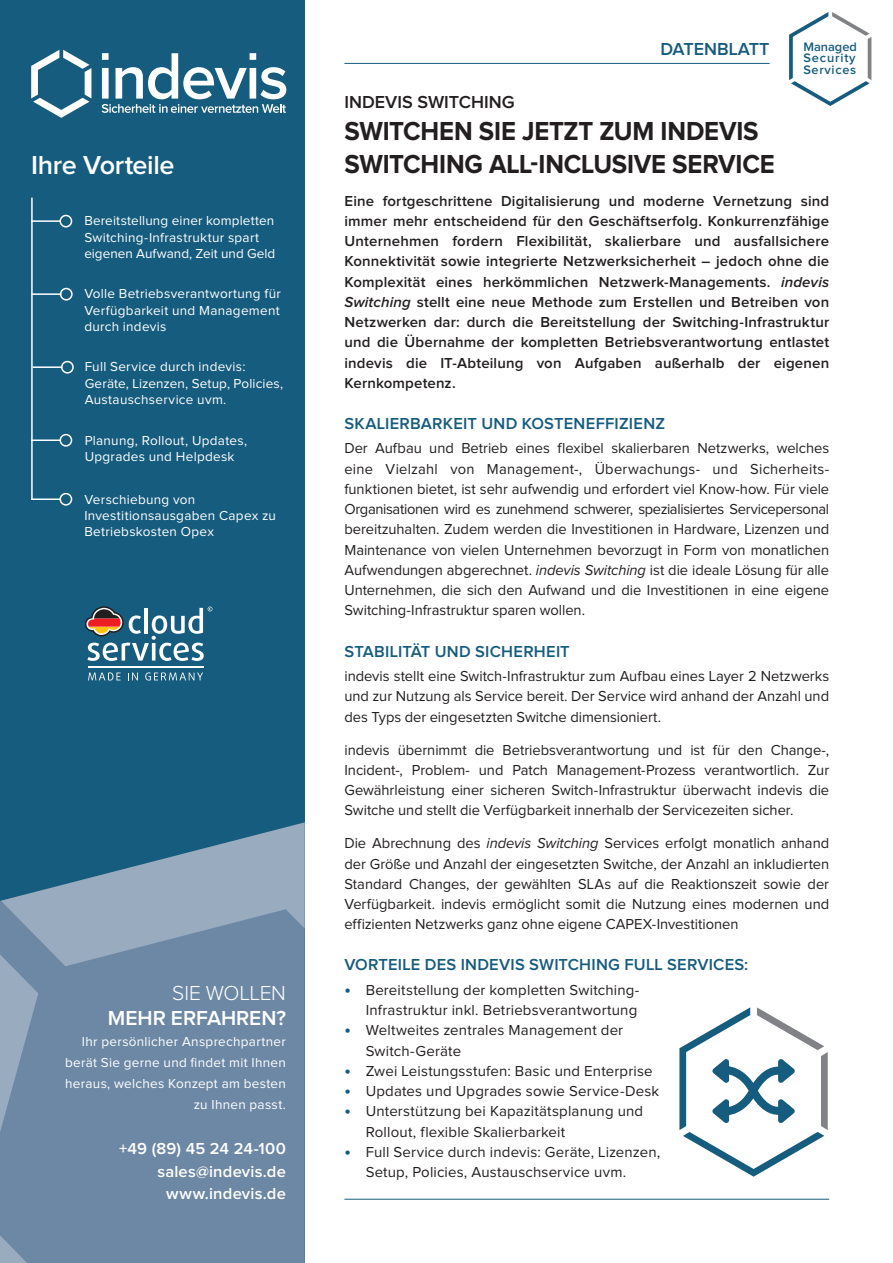
<style>
.page{position:relative;width:893px;height:1263px;background:#fff}
.page>*{position:absolute;margin:0;border:0;box-sizing:border-box;transform-origin:0 0}
.t1{font:700 27px/32.4px "Proxima Nova";letter-spacing:-.01em;color:#231f20;scale:.95 1}
.t2{font:600 27px "Proxima Nova";letter-spacing:-.015em;color:#fff}
.t3{font:600 21px "Proxima Nova";color:#fff}
.t4{font:300 21px "Proxima Nova";letter-spacing:-.005em;color:#fff}
.t5{font:600 18px "Proxima Nova";color:#231f20}
.t6{font:600 18px "Proxima Nova";color:#165c7e}
.Blaue_Subs{font:600 16.5px "Proxima Nova";letter-spacing:.015em;color:#165c7e}
.t7{font:600 16.5px/22.5px "Proxima Nova";letter-spacing:.015em;color:#fff;text-align:right}
.Fließtext{font:15px/20.2px "Proxima Nova";letter-spacing:.01em;color:#231f20;text-align:justify}
.Fließtext-2{font:600 15px/20.2px "Proxima Nova";letter-spacing:.01em;color:#231f20;text-align:justify}
.t8{font:13.5px/16.2px "Proxima Nova";letter-spacing:.02em;color:#fff}
.t9{font:600 12.75px/11.2px "Proxima Nova";letter-spacing:.055em;color:#165c7e;text-align:justify}
.s1{font-style:italic}
.s2{font-weight:700;font-size:18px;color:#165c7e}
</style>
<div class="page">
<div style="left:0;top:0;width:305px;height:1263px;background:#165c7e"></div>
<svg style="left:0;top:822px;width:305px;height:441px;fill:#6d88a5"></svg>
<hr style="left:344px;top:1199px;width:485px;height:1px;background:#165c7e">
<svg style="left:31px;top:50px;width:60px;height:68px"></svg>
<svg style="left:102px;top:53px;width:184px;height:60px"></svg>
<hr style="left:344px;top:63px;width:426px;height:1px;background:#165c7e">
<svg style="left:789px;top:12px;width:82px;height:94px"></svg>
<hr style="left:31px;top:220px;width:30px;height:2px;background:#fff">
<div style="left:60px;top:215px;width:12px;height:12px;border:2px solid #fff;border-radius:50%"></div>
<hr style="left:32px;top:293px;width:29px;height:2px;background:#fff">
<div style="left:60px;top:288px;width:13px;height:13px;border:2px solid #fff;border-radius:50%"></div>
<hr style="left:31px;top:439px;width:30px;height:2px;background:#fff">
<div style="left:60px;top:434px;width:12px;height:13px;border:2px solid #fff;border-radius:50%"></div>
<hr style="left:31px;top:498px;width:30px;height:2px;background:#fff">
<div style="left:60px;top:493px;width:12px;height:13px;border:2px solid #fff;border-radius:50%"></div>
<hr style="left:31px;top:198px;width:2px;height:302px;background:#fff">
<hr style="left:33px;top:366px;width:29px;height:2px;background:#fff">
<div style="left:61px;top:361px;width:13px;height:13px;border:2px solid #fff;border-radius:50%"></div>
<svg style="left:679px;top:1007px;width:149px;height:170px"></svg>
<svg style="left:88px;top:672px;width:33px;height:8px"></svg>
<svg style="left:128px;top:672px;width:10px;height:8px"></svg>
<svg style="left:145px;top:672px;width:58px;height:8px"></svg>
<hr style="left:88px;top:666px;width:115px;height:2px;background:#fff">
<svg style="left:85px;top:606px;width:127px;height:55px"></svg>
<p class="t2" style="left:31px;top:153px;width:145px">Ihre Vorteile</p>
<p class="t8" style="left:84px;top:213px;width:192px">Bereitstellung einer kompletten<br>Switching-Infrastruktur spart eigenen Aufwand, Zeit und Geld</p>
<p class="t8" style="left:84px;top:286px;width:198px;text-align:justify">Volle Betriebsverantwortung für Verfügbarkeit und Management durch indevis</p>
<p class="t8" style="left:85px;top:359px;width:200px">Full Service durch indevis:<br>Geräte, Lizenzen, Setup, Policies,<br>Austauschservice uvm.</p>
<p class="t8" style="left:85px;top:432px;width:164px">Planung, Rollout, Updates,<br>Upgrades und Helpdesk</p>
<p class="t8" style="left:84px;top:491px;width:193px">Verschiebung von<br>Investitionsausgaben Capex zu<br>Betriebskosten Opex</p>
<h2 class="t4" style="left:172px;top:983px;width:115px">SIE WOLLEN</h2>
<h2 class="t3" style="left:108px;top:1008px;width:180px">MEHR ERFAHREN?</h2>
<p class="t8" style="left:65px;top:1032px;width:222px;line-height:21px;text-align:right">Ihr persönlicher Ansprechpartner berät Sie gerne und findet mit Ihnen heraus, welches Konzept am besten zu Ihnen passt.</p>
<p class="t7" style="left:119px;top:1138px;width:168px">+49 (89) 45 24 24-100 sales@indevis.de www.indevis.de</p>
<p class="t6" style="left:660px;top:41px;width:111px">DATENBLATT</p>
<p class="t9" style="left:803px;top:42px;width:55px">Managed Security Services</p>
<p class="t5" style="left:344px;top:94px;width:172px">INDEVIS SWITCHING</p>
<p class="t1" style="left:344px;top:116px;width:454px">SWITCHEN SIE JETZT ZUM INDEVIS<br>SWITCHING ALL-INCLUSIVE SERVICE</p>
<p class="Fließtext-2" style="left:344px;top:191px;width:486px">Eine fortgeschrittene Digitalisierung und moderne Vernetzung sind immer mehr entscheidend für den Geschäftserfolg. Konkurrenzfähige Unternehmen fordern Flexibilität, skalierbare und ausfallsichere Konnektivität sowie integrierte Netzwerksicherheit – jedoch ohne die Komplexität eines herkömmlichen Netzwerk-Managements. <span class="s1">indevis Switching</span> stellt eine neue Methode zum Erstellen und Betreiben von Netzwerken dar: durch die Bereitstellung der Switching-Infrastruktur und die Übernahme der kompletten Betriebsverantwortung entlastet indevis die IT-Abteilung von Aufgaben außerhalb der eigenen Kernkompetenz.</p>
<p class="Blaue_Subs" style="left:344px;top:416px;width:322px">SKALIERBARKEIT UND KOSTENEFFIZIENZ</p>
<p class="Fließtext" style="left:344px;top:439px;width:486px">Der Aufbau und Betrieb eines flexibel skalierbaren Netzwerks, welches eine Vielzahl von Management-, Überwachungs- und Sicherheits&shy;funktionen bietet, ist sehr aufwendig und erfordert viel Know-how. Für viele Organisationen wird es zunehmend schwerer, spezialisiertes Servicepersonal bereitzuhalten. Zudem werden die Investitionen in Hardware, Lizenzen und Maintenance von vielen Unternehmen bevorzugt in Form von monatlichen Aufwendungen abgerechnet. <span class="s1">indevis Switching</span> ist die ideale Lösung für alle Unternehmen, die sich den Aufwand und die Investitionen in eine eigene Switching-Infrastruktur sparen wollen.</p>
<p class="Blaue_Subs" style="left:344px;top:643px;width:227px">STABILITÄT UND SICHERHEIT</p>
<p class="Fließtext" style="left:344px;top:666px;width:486px">indevis stellt eine Switch-Infrastruktur zum Aufbau eines Layer 2 Netzwerks und zur Nutzung als Service bereit. Der Service wird anhand der Anzahl und des Typs der eingesetzten Switche dimensioniert.</p>
<p class="Fließtext" style="left:344px;top:740px;width:486px">indevis übernimmt die Betriebsverantwortung und ist für den Change-, Incident-, Problem- und Patch Management-Prozess verantwortlich. Zur Gewährleistung einer sicheren Switch-Infrastruktur überwacht indevis die Switche und stellt die Verfügbarkeit innerhalb der Servicezeiten sicher.</p>
<p class="Fließtext" style="left:344px;top:834px;width:486px">Die Abrechnung des <span class="s1">indevis Switching</span> Services erfolgt monatlich anhand der Größe und Anzahl der eingesetzten Switche, der Anzahl an inkludierten Standard Changes, der gewählten SLAs auf die Reaktionszeit sowie der Verfügbarkeit. indevis ermöglicht somit die Nutzung eines modernen und effizienten Netzwerks ganz ohne eigene CAPEX-Investitionen</p>
<p class="Blaue_Subs" style="left:344px;top:957px;width:405px">VORTEILE DES INDEVIS SWITCHING FULL SERVICES:</p>
<p class="Fließtext" style="left:344px;top:980px;width:297px;text-align:right"><span class="s2">•</span> Bereitstellung der kompletten Switching-<br>Infrastruktur inkl. Betriebsverantwortung</p>
<p class="Fließtext" style="left:366px;top:1021px;width:259px;text-indent:-21px"><span class="s2">•</span> Weltweites zentrales Management der<br>Switch-Geräte</p>
<p class="Fließtext" style="left:344px;top:1061px;width:310px"><span class="s2">•</span> Zwei Leistungsstufen: Basic und Enterprise</p>
<p class="Fließtext" style="left:344px;top:1082px;width:316px"><span class="s2">•</span> Updates und Upgrades sowie Service-Desk</p>
<p class="Fließtext" style="left:366px;top:1102px;width:279px;text-indent:-21px"><span class="s2">•</span> Unterstützung bei Kapazitätsplanung und<br>Rollout, flexible Skalierbarkeit</p>
<p class="Fließtext" style="left:366px;top:1142px;width:296px;text-indent:-21px"><span class="s2">•</span> Full Service durch indevis: Geräte, Lizenzen,<br>Setup, Policies, Austauschservice uvm.</p>
</div>
